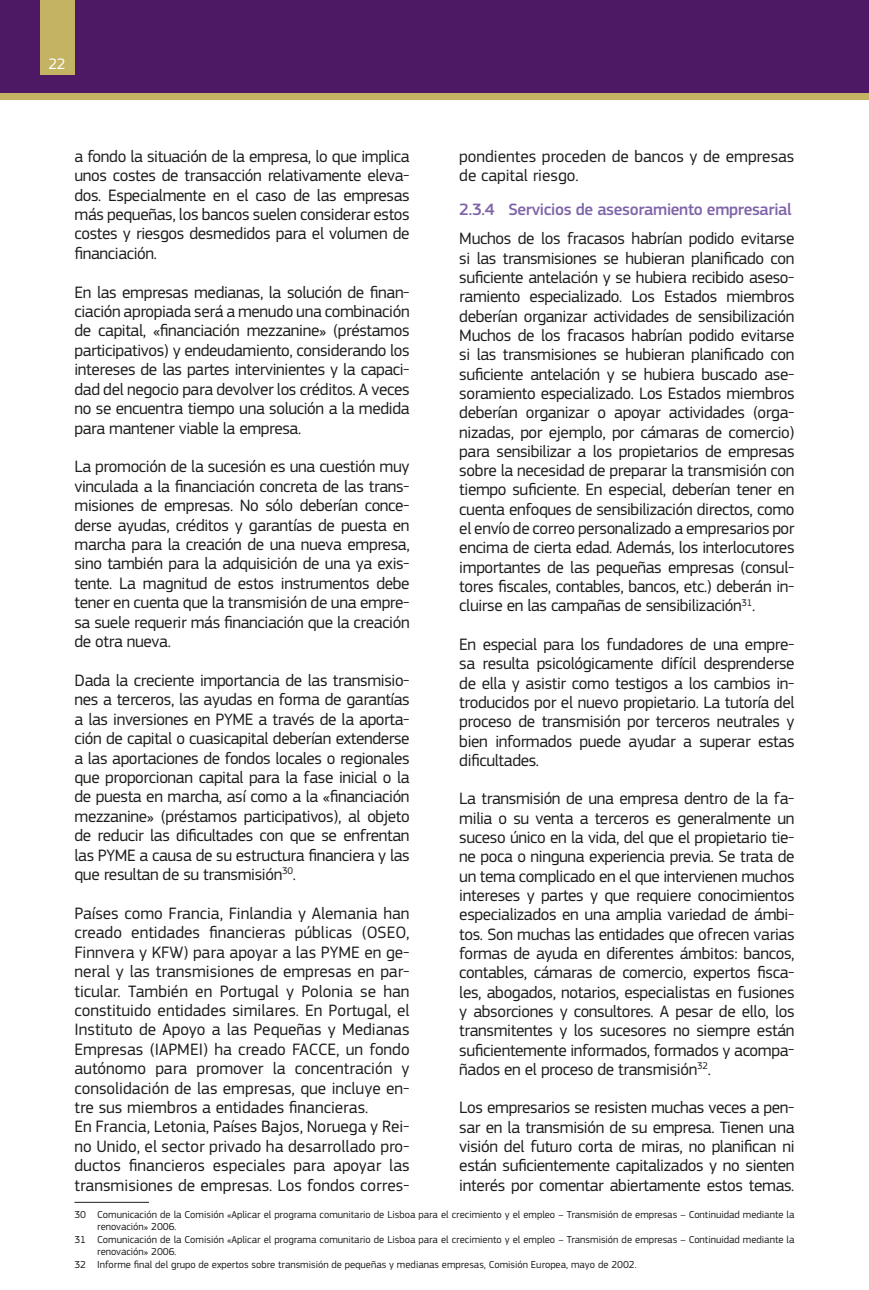
<style>
.page{position:relative;width:869px;height:1290px;background:#fff}
.page>*{position:absolute;margin:0;border:0;box-sizing:border-box;transform-origin:0 0}
.t1{font:17.15px/19.4px "EC Square Sans Pro";color:#1d1d1b;text-align:justify}
.t2{font:500 17.15px "EC Square Sans Pro";letter-spacing:-.02em;color:#8064a9}
.t3{font:15.75px "EC Square Sans Pro";color:#fff}
.t4{font:10.5px "EC Square Sans Pro";color:#1d1d1b}
</style>
<div class="page">
<div style="left:0;top:0;width:868px;height:99px;background:#4d1965"></div>
<div style="left:40px;top:0;width:34px;height:74px;background:#c3b363"></div>
<div style="left:0;top:93px;width:868px;height:6px;background:#c3b363"></div>
<hr style="left:74px;top:1202px;width:75px;height:1px;background:#1d1d1b">
<p class="t3" style="left:48px;top:55px;width:19px">22</p>
<p class="t1" style="left:74px;top:146px;width:336px">a fondo la situación de la empresa, lo que implica unos costes de transacción relativamente eleva&shy;dos. Especialmente en el caso de las empresas más pequeñas, los bancos suelen considerar estos costes y riesgos desmedidos para el volumen de financiación.</p>
<p class="t1" style="left:74px;top:282px;width:336px">En las empresas medianas, la solución de finan&shy;ciación apropiada será a menudo una combinación de capital, «financiación mezzanine» (préstamos participativos) y endeudamiento, considerando los intereses de las partes intervinientes y la capaci&shy;dad del negocio para devolver los créditos. A veces no se encuentra tiempo una solución a la medida para mantener viable la empresa.</p>
<p class="t1" style="left:74px;top:457px;width:336px">La promoción de la sucesión es una cuestión muy vinculada a la financiación concreta de las trans&shy;misiones de empresas. No sólo deberían conce&shy;derse ayudas, créditos y garantías de puesta en marcha para la creación de una nueva empresa, sino también para la adquisición de una ya exis&shy;tente. La magnitud de estos instrumentos debe tener en cuenta que la transmisión de una empre&shy;sa suele requerir más financiación que la creación de otra nueva.</p>
<p class="t1" style="left:74px;top:671px;width:336px">Dada la creciente importancia de las transmisio&shy;nes a terceros, las ayudas en forma de garantías a las inversiones en PYME a través de la aporta&shy;ción de capital o cuasicapital deberían extenderse a las aportaciones de fondos locales o regionales que proporcionan capital para la fase inicial o la de puesta en marcha, así como a la «financiación mezzanine» (préstamos participativos), al objeto de reducir las dificultades con que se enfrentan las PYME a causa de su estructura financiera y las que resultan de su transmisión<sup>30</sup>.</p>
<p class="t1" style="left:74px;top:903px;width:336px;text-align:left">Países como Francia, Finlandia y Alemania han creado entidades financieras públicas (OSEO, Finnvera y KFW) para apoyar a las PYME en ge&shy;neral y las transmisiones de empresas en par&shy;ticular. También en Portugal y Polonia se han constituido entidades similares. En Portugal, el Instituto de Apoyo a las Pequeñas y Medianas Empresas (IAPMEI) ha creado FACCE, un fondo autónomo para promover la concentración y consolidación de las empresas, que incluye en&shy;tre sus miembros a entidades financieras.<br>En Francia, Letonia, Países Bajos, Noruega y Rei&shy;no Unido, el sector privado ha desarrollado pro&shy;ductos financieros especiales para apoyar las transmisiones de empresas. Los fondos corres-</p>
<p class="t1" style="left:459px;top:147px;width:336px">pondientes proceden de bancos y de empresas de capital riesgo.</p>
<p class="t2" style="left:459px;top:200px;width:334px">2.3.4 Servicios de asesoramiento empresarial</p>
<p class="t1" style="left:459px;top:229px;width:336px">Muchos de los fracasos habrían podido evitarse si las transmisiones se hubieran planificado con suficiente antelación y se hubiera recibido aseso&shy;ramiento especializado. Los Estados miembros deberían organizar actividades de sensibilización Muchos de los fracasos habrían podido evitarse si las transmisiones se hubieran planificado con suficiente antelación y se hubiera buscado ase&shy;soramiento especializado. Los Estados miembros deberían organizar o apoyar actividades (orga&shy;nizadas, por ejemplo, por cámaras de comercio) para sensibilizar a los propietarios de empresas sobre la necesidad de preparar la transmisión con tiempo suficiente. En especial, deberían tener en cuenta enfoques de sensibilización directos, como el envío de correo personalizado a empresarios por encima de cierta edad. Además, los interlocutores importantes de las pequeñas empresas (consul&shy;tores fiscales, contables, bancos, etc.) deberán in&shy;cluirse en las campañas de sensibilización<sup>31</sup>.</p>
<p class="t1" style="left:459px;top:635px;width:336px">En especial para los fundadores de una empre&shy;sa resulta psicológicamente difícil desprenderse de ella y asistir como testigos a los cambios in&shy;troducidos por el nuevo propietario. La tutoría del proceso de transmisión por terceros neutrales y bien informados puede ayudar a superar estas dificultades.</p>
<p class="t1" style="left:459px;top:789px;width:336px">La transmisión de una empresa dentro de la fa&shy;milia o su venta a terceros es generalmente un suceso único en la vida, del que el propietario tie&shy;ne poca o ninguna experiencia previa. Se trata de un tema complicado en el que intervienen muchos intereses y partes y que requiere conocimientos especializados en una amplia variedad de ámbi&shy;tos. Son muchas las entidades que ofrecen varias formas de ayuda en diferentes ámbitos: bancos, contables, cámaras de comercio, expertos fisca&shy;les, abogados, notarios, especialistas en fusiones y absorciones y consultores. A pesar de ello, los transmitentes y los sucesores no siempre están suficientemente informados, formados y acompa&shy;ñados en el proceso de transmisión<sup>32</sup>.</p>
<p class="t1" style="left:459px;top:1098px;width:336px">Los empresarios se resisten muchas veces a pen&shy;sar en la transmisión de su empresa. Tienen una visión del futuro corta de miras, no planifican ni están suficientemente capitalizados y no sienten interés por comentar abiertamente estos temas.</p>
<p class="t4" style="left:74px;top:1208px;width:721px">30 Comunicación de la Comisión «Aplicar el programa comunitario de Lisboa para el crecimiento y el empleo – Transmisión de empresas – Continuidad mediante la</p>
<p class="t4" style="left:97px;top:1220px;width:81px">renovación» 2006.</p>
<p class="t4" style="left:74px;top:1233px;width:721px">31 Comunicación de la Comisión «Aplicar el programa comunitario de Lisboa para el crecimiento y el empleo – Transmisión de empresas – Continuidad mediante la</p>
<p class="t4" style="left:97px;top:1246px;width:81px">renovación» 2006.</p>
<p class="t4" style="left:74px;top:1258px;width:563px">32 Informe final del grupo de expertos sobre transmisión de pequeñas y medianas empresas, Comisión Europea, mayo de 2002.</p>
</div>
